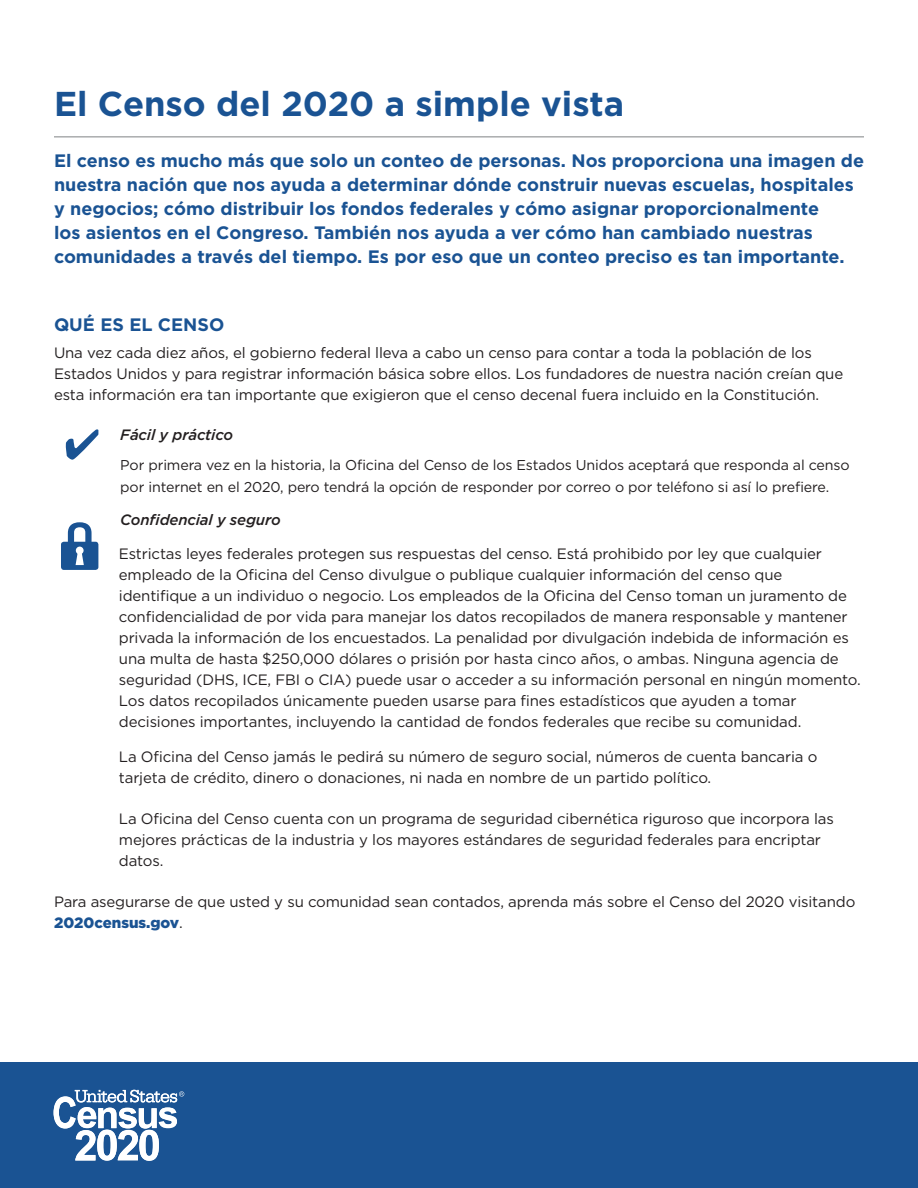
<style>
.page{position:relative;width:918px;height:1188px;background:#fff}
.page>*{position:absolute;margin:0;border:0;box-sizing:border-box;transform-origin:0 0}
.t1{font:700 34.5px "Gotham HTF";color:#1a5393}
.Intro_Paragraph{font:700 18px/24px "Gotham HTF";color:#1a5393}
.Body_Text{font:15px/21px "Gotham HTF";letter-spacing:-.01em;color:#231f20}
.H3_italic{font:italic 500 15px "Gotham HTF";letter-spacing:-.01em;color:#231f20}
.t2{font:14.25px/21.6px "Gotham HTF";letter-spacing:-.01em;color:#231f20}
.s1{font-weight:900;color:#1a5393}
</style>
<div class="page">
<div style="left:0;top:1062px;width:918px;height:126px;background:#1a5393"></div>
<div style="left:61px;top:542px;width:37px;height:28px;background:#1a5393;border-radius:3px"></div>
<svg style="left:68px;top:522px;width:24px;height:43px"></svg>
<svg style="left:66px;top:429px;width:32px;height:31px"></svg>
<hr style="left:54px;top:136px;width:810px;height:1px;background:#808285">
<svg style="left:54px;top:1090px;width:130px;height:71px"></svg>
<h1 class="t1" style="left:54px;top:84px;width:572px">El Censo del 2020 a simple vista</h1>
<p class="Intro_Paragraph" style="left:54px;top:148px;width:812px">El censo es mucho más que solo un conteo de personas. Nos proporciona una imagen de nuestra nación que nos ayuda a determinar dónde construir nuevas escuelas, hospitales y negocios; cómo distribuir los fondos federales y cómo asignar proporcionalmente<br>los asientos en el Congreso. También nos ayuda a ver cómo han cambiado nuestras comunidades a través del tiempo. Es por eso que un conteo preciso es tan importante.</p>
<h2 class="Intro_Paragraph" style="left:54px;top:312px;width:172px">QUÉ ES EL CENSO</h2>
<p class="Body_Text" style="left:54px;top:342px;width:791px">Una vez cada diez años, el gobierno federal lleva a cabo un censo para contar a toda la población de los<br>Estados Unidos y para registrar información básica sobre ellos. Los fundadores de nuestra nación creían que esta información era tan importante que exigieron que el censo decenal fuera incluido en la Constitución.</p>
<h3 class="H3_italic" style="left:120px;top:426px;width:114px">Fácil y práctico</h3>
<p class="t2" style="left:120px;top:454px;width:731px">Por primera vez en la historia, la Oficina del Censo de los Estados Unidos aceptará que responda al censo por internet en el 2020, pero tendrá la opción de responder por correo o por teléfono si así lo prefiere.</p>
<h3 class="H3_italic" style="left:120px;top:511px;width:162px">Confidencial y seguro</h3>
<p class="Body_Text" style="left:119px;top:543px;width:743px">Estrictas leyes federales protegen sus respuestas del censo. Está prohibido por ley que cualquier empleado de la Oficina del Censo divulgue o publique cualquier información del censo que identifique a un individuo o negocio. Los empleados de la Oficina del Censo toman un juramento de confidencialidad de por vida para manejar los datos recopilados de manera responsable y mantener privada la información de los encuestados. La penalidad por divulgación indebida de información es una multa de hasta $250,000 dólares o prisión por hasta cinco años, o ambas. Ninguna agencia de seguridad (DHS, ICE, FBI o CIA) puede usar o acceder a su información personal en ningún momento.<br>Los datos recopilados únicamente pueden usarse para fines estadísticos que ayuden a tomar decisiones importantes, incluyendo la cantidad de fondos federales que recibe su comunidad.</p>
<p class="Body_Text" style="left:119px;top:746px;width:700px">La Oficina del Censo jamás le pedirá su número de seguro social, números de cuenta bancaria o tarjeta de crédito, dinero o donaciones, ni nada en nombre de un partido político.</p>
<p class="Body_Text" style="left:119px;top:808px;width:716px">La Oficina del Censo cuenta con un programa de seguridad cibernética riguroso que incorpora las mejores prácticas de la industria y los mayores estándares de seguridad federales para encriptar datos.</p>
<p class="Body_Text" style="left:54px;top:891px;width:803px">Para asegurarse de que usted y su comunidad sean contados, aprenda más sobre el Censo del 2020 visitando<br><span class="s1">2020census.gov</span>.</p>
</div>
